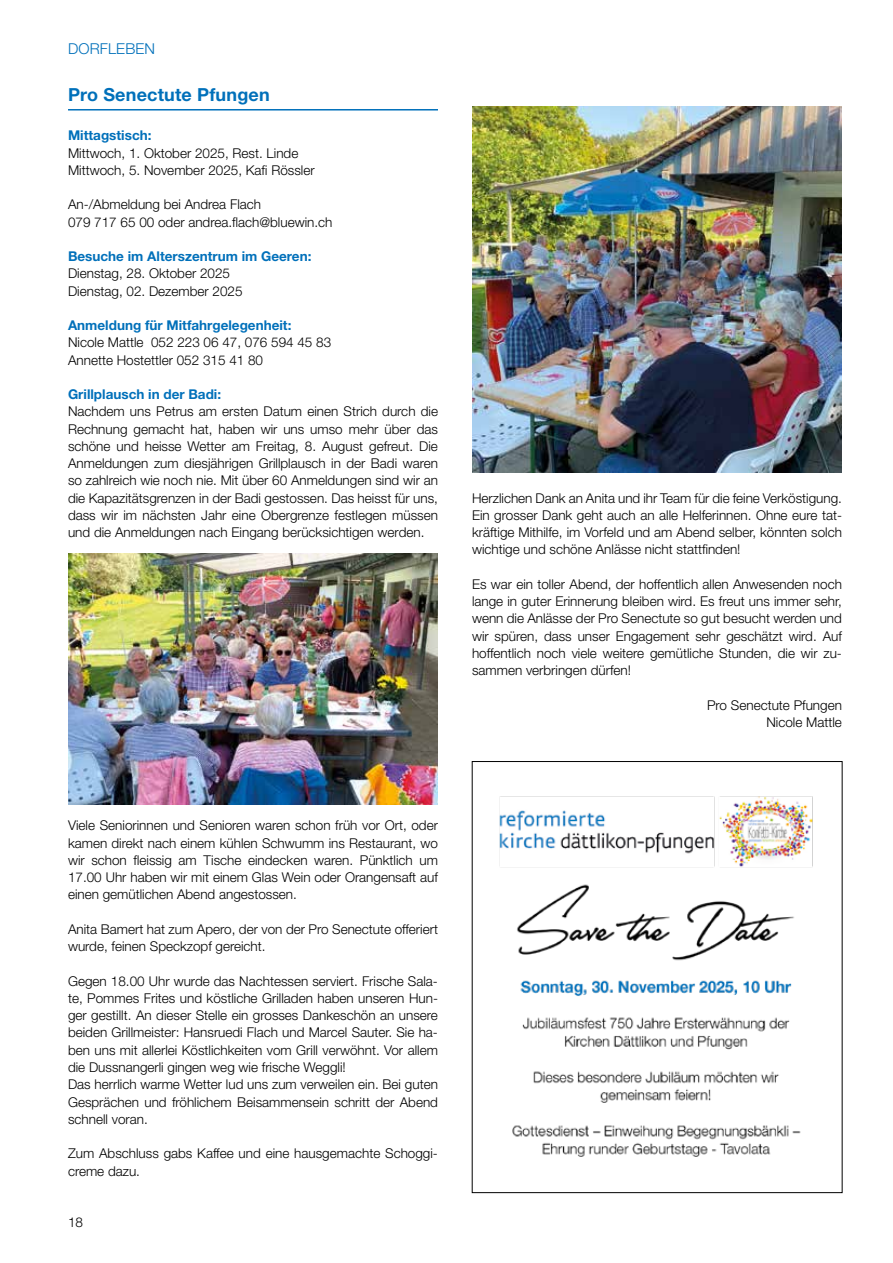
<style>
.page{position:relative;width:893px;height:1263px;background:#fff}
.page>*{position:absolute;margin:0;border:0;box-sizing:border-box;transform-origin:0 0}
.t1{font:700 18px "Helvetica Neue LT Pro";letter-spacing:.01em;color:#0070ba}
.t2{font:300 15px "Helvetica Neue LT Pro";letter-spacing:.01em;color:#0070ba}
.t3{font:300 13.5px/17.2px "Helvetica Neue LT Pro";color:#000}
.t4{font:700 13.5px "Helvetica Neue LT Pro";color:#0070ba}
</style>
<div class="page">
<img style="left:499px;top:796px;width:314px;height:361px">
<hr style="left:68px;top:109px;width:370px;height:2px;background:#0070ba">
<img style="left:68px;top:554px;width:370px;height:251px">
<img style="left:472px;top:106px;width:370px;height:367px">
<p class="t2" style="left:68px;top:40px;width:89px">DORFLEBEN</p>
<h1 class="t1" style="left:68px;top:84px;width:203px">Pro Senectute Pfungen</h1>
<p class="t4" style="left:68px;top:127px;width:85px">Mittagstisch:</p>
<p class="t3" style="left:68px;top:144px;width:248px">Mittwoch, 1. Oktober 2025, Rest. Linde<br>Mittwoch, 5. November 2025, Kafi Rössler</p>
<p class="t3" style="left:68px;top:196px;width:266px">An-/Abmeldung bei Andrea Flach<br>079 717 65 00 oder andrea.flach@bluewin.ch</p>
<p class="t4" style="left:68px;top:248px;width:245px">Besuche im Alterszentrum im Geeren:</p>
<p class="t3" style="left:68px;top:265px;width:176px">Dienstag, 28. Oktober 2025<br>Dienstag, 02. Dezember 2025</p>
<p class="t4" style="left:68px;top:317px;width:225px">Anmeldung für Mitfahrgelegenheit:</p>
<p class="t3" style="left:68px;top:334px;width:265px">Nicole Mattle 052 223 06 47, 076 594 45 83<br>Annette Hostettler 052 315 41 80</p>
<p class="t4" style="left:68px;top:386px;width:155px">Grillplausch in der Badi:</p>
<p class="t3" style="left:68px;top:403px;width:371px;text-align:justify">Nachdem uns Petrus am ersten Datum einen Strich durch die Rechnung gemacht hat, haben wir uns umso mehr über das schöne und heisse Wetter am Freitag, 8. August gefreut. Die Anmeldungen zum diesjährigen Grillplausch in der Badi waren so zahlreich wie noch nie. Mit über 60 Anmeldungen sind wir an die Kapazitätsgrenzen in der Badi gestossen. Das heisst für uns, dass wir im nächsten Jahr eine Obergrenze festlegen müssen und die Anmeldungen nach Eingang berücksichtigen werden.</p>
<p class="t3" style="left:472px;top:489px;width:371px;text-align:justify">Herzlichen Dank an Anita und ihr Team für die feine Verköstigung.<br>Ein grosser Dank geht auch an alle Helferinnen. Ohne eure tat&shy;kräftige Mithilfe, im Vorfeld und am Abend selber, könnten solch wichtige und schöne Anlässe nicht stattfinden!</p>
<p class="t3" style="left:472px;top:575px;width:371px;text-align:justify">Es war ein toller Abend, der hoffentlich allen Anwesenden noch lange in guter Erinnerung bleiben wird. Es freut uns immer sehr, wenn die Anlässe der Pro Senectute so gut besucht werden und wir spüren, dass unser Engagement sehr geschätzt wird. Auf hoffentlich noch viele weitere gemütliche Stunden, die wir zu&shy;sammen verbringen dürfen!</p>
<p class="t3" style="left:707px;top:696px;width:136px;text-align:right">Pro Senectute Pfungen<br>Nicole Mattle</p>
<p class="t3" style="left:68px;top:817px;width:371px;text-align:justify">Viele Seniorinnen und Senioren waren schon früh vor Ort, oder kamen direkt nach einem kühlen Schwumm ins Restaurant, wo wir schon fleissig am Tische eindecken waren. Pünktlich um 17.00 Uhr haben wir mit einem Glas Wein oder Orangensaft auf einen gemütlichen Abend angestossen.</p>
<p class="t3" style="left:68px;top:920px;width:371px">Anita Bamert hat zum Apero, der von der Pro Senectute offeriert wurde, feinen Speckzopf gereicht.</p>
<p class="t3" style="left:68px;top:972px;width:371px">Gegen 18.00 Uhr wurde das Nachtessen serviert. Frische Sala&shy;te, Pommes Frites und köstliche Grilladen haben unseren Hun&shy;ger gestillt. An dieser Stelle ein grosses Dankeschön an unsere beiden Grillmeister: Hansruedi Flach und Marcel Sauter. Sie ha&shy;ben uns mit allerlei Köstlichkeiten vom Grill verwöhnt. Vor allem die Dussnangerli gingen weg wie frische Weggli!<br>Das herrlich warme Wetter lud uns zum verweilen ein. Bei guten Gesprächen und fröhlichem Beisammensein schritt der Abend schnell voran.</p>
<p class="t3" style="left:68px;top:1144px;width:371px">Zum Abschluss gabs Kaffee und eine hausgemachte Schoggi&shy;creme dazu.</p>
<p class="t3" style="left:68px;top:1213px;width:17px">18</p>
</div>
